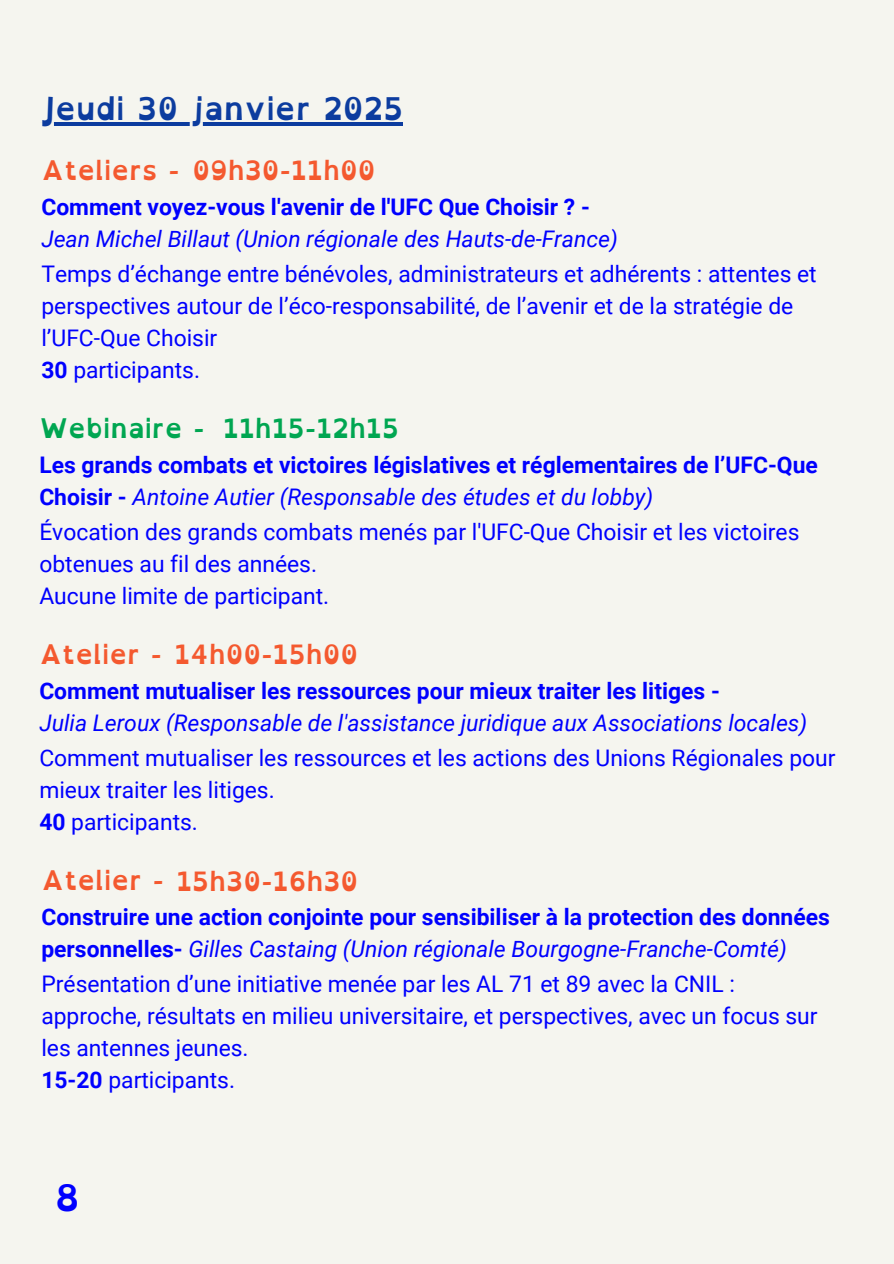
<style>
.page{position:relative;width:894px;height:1264px;background:#fff}
.page>*{position:absolute;margin:0;border:0;box-sizing:border-box;transform-origin:0 0}
.t1{font:700 37.5px "Open Dyslexic";color:#00f}
.t2{font:700 31.8px "Open Dyslexic";color:#0c3c9f}
.t3{font:700 27.15px "Open Dyslexic";color:#f4592f}
.t4{font:700 27.15px "Open Dyslexic";color:#00a651}
.t5{font:22.8px/31.8px "Roboto";color:#00f}
.t6{font:700 22.8px/31.8px "Roboto";color:#00f}
.t7{font:italic 22.8px "Roboto";color:#00f}
.s1{font-weight:700}
.s2{font-weight:400;font-style:italic}
</style>
<div class="page">
<div style="left:0;top:0;width:893px;height:1263px;background:#f5f5ef"></div>
<hr style="left:40px;top:123px;width:363px;height:3px;background:#0c3c9f">
<h2 class="t2" style="left:40px;top:80px;width:364px">Jeudi 30 janvier 2025</h2>
<h2 class="t3" style="left:41px;top:146px;width:140px">Ateliers -</h2>
<p class="t3" style="left:192px;top:146px;width:185px">09h30-11h00</p>
<h2 class="t6" style="left:41px;top:191px;width:550px">Comment voyez-vous l'avenir de l'UFC Que Choisir ? -</h2>
<p class="t7" style="left:41px;top:226px;width:577px">Jean Michel Billaut (Union régionale des Hauts-de-France)</p>
<p class="t5" style="left:41px;top:258px;width:776px">Temps d’échange entre bénévoles, administrateurs et adhérents : attentes et perspectives autour de l’éco-responsabilité, de l’avenir et de la stratégie de l’UFC-Que Choisir</p>
<p class="t5" style="left:41px;top:354px;width:160px"><span class="s1">30</span> participants.</p>
<p class="t4" style="left:39px;top:404px;width:167px">Webinaire -</p>
<p class="t4" style="left:223px;top:404px;width:177px">11h15-12h15</p>
<h2 class="t6" style="left:39px;top:449px;width:779px">Les grands combats et victoires législatives et réglementaires de l’UFC-Que<br>Choisir - <span class="s2">Antoine Autier (Responsable des études et du lobby)</span></h2>
<p class="t5" style="left:39px;top:516px;width:761px">Évocation des grands combats menés par l'UFC-Que Choisir et les victoires obtenues au fil des années.</p>
<p class="t5" style="left:39px;top:580px;width:291px">Aucune limite de participant.</p>
<p class="t3" style="left:39px;top:630px;width:320px">Atelier - 14h00-15h00</p>
<h2 class="t6" style="left:39px;top:675px;width:681px">Comment mutualiser les ressources pour mieux traiter les litiges -</h2>
<h2 class="t7" style="left:39px;top:710px;width:769px">Julia Leroux (Responsable de l'assistance juridique aux Associations locales)</h2>
<p class="t5" style="left:39px;top:742px;width:797px">Comment mutualiser les ressources et les actions des Unions Régionales pour mieux traiter les litiges.</p>
<p class="t5" style="left:39px;top:806px;width:160px"><span class="s1">40</span> participants.</p>
<p class="t3" style="left:41px;top:856px;width:318px">Atelier - 15h30-16h30</p>
<h2 class="t6" style="left:41px;top:901px;width:789px">Construire une action conjointe pour sensibiliser à la protection des données personnelles- <span class="s2">Gilles Castaing (Union régionale Bourgogne-Franche-Comté)</span></h2>
<p class="t5" style="left:41px;top:968px;width:777px">Présentation d’une initiative menée par les AL 71 et 89 avec la CNIL : approche, résultats en milieu universitaire, et perspectives, avec un focus sur les antennes jeunes.</p>
<p class="t5" style="left:41px;top:1064px;width:195px"><span class="s1">15-20</span> participants.</p>
<h1 class="t1" style="left:55px;top:1164px;width:27px">8</h1>
</div>
